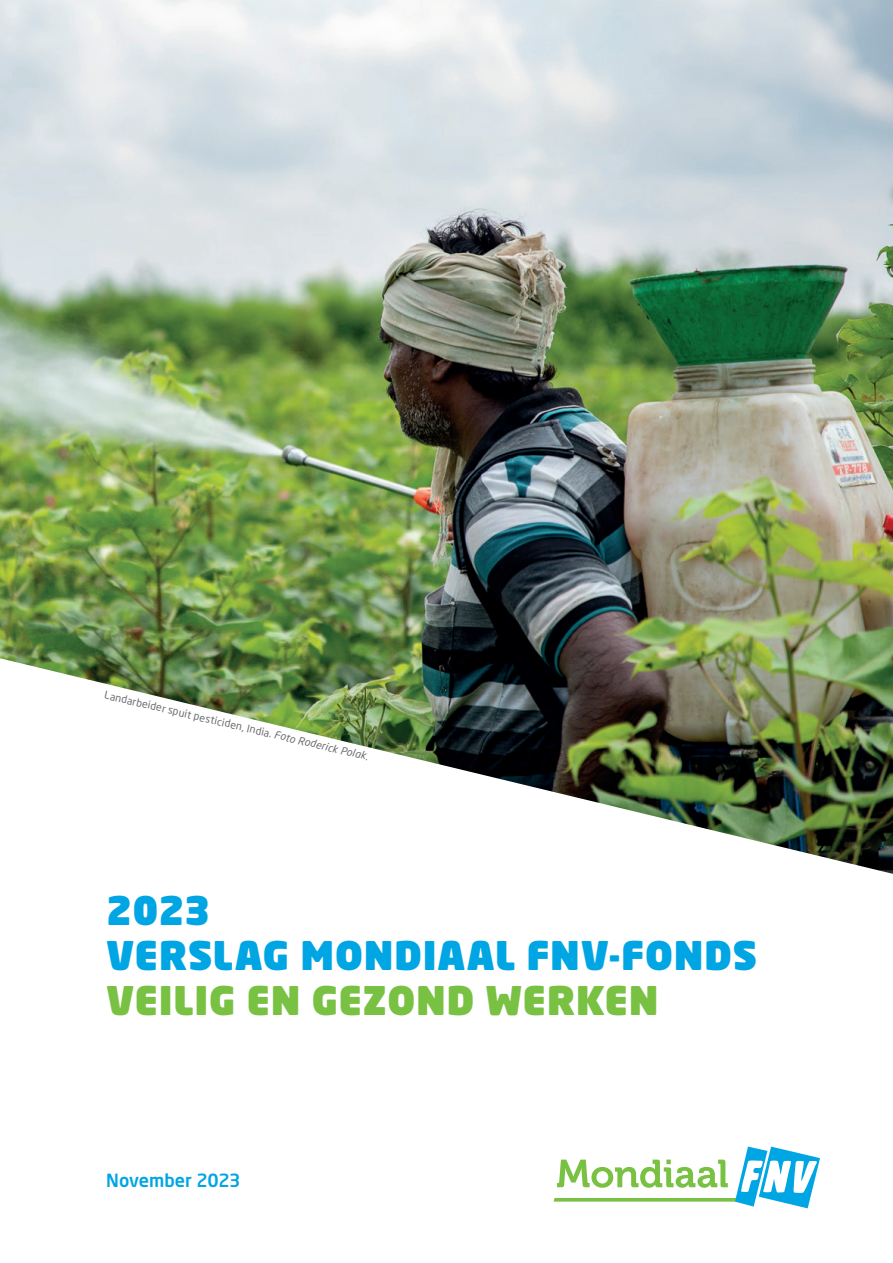
<style>
.page{position:relative;width:893px;height:1263px;background:#fff}
.page>*{position:absolute;margin:0;border:0;box-sizing:border-box;transform-origin:0 0}
.t1{font:900 39px/45px "Neo Sans Pro";letter-spacing:.02em;color:#00a5e3}
.t2{font:900 39px "Neo Sans Pro";letter-spacing:.02em;color:#79c142}
.t3{font:500 18px "Neo Sans Pro";letter-spacing:-.005em;color:#00a5e3}
.t4{font:10.5px "Neo Sans Pro";color:#6c6d70}
.s1{font-style:italic}
</style>
<div class="page">
<img style="left:0;top:0;width:893px;height:874px">
<svg style="left:554px;top:1146px;width:266px;height:62px"></svg>
<p class="t4" style="left:106px;top:688px;width:272px;rotate:13deg">Landarbeider spuit pesticiden, India. <span class="s1">Foto Roderick Polak.</span></p>
<h1 class="t1" style="left:106px;top:886px;width:652px">2023<br>VERSLAG MONDIAAL FNV-FONDS</h1>
<h1 class="t2" style="left:106px;top:974px;width:554px">VEILIG EN GEZOND WERKEN</h1>
<h2 class="t3" style="left:106px;top:1169px;width:136px">November 2023</h2>
</div>
